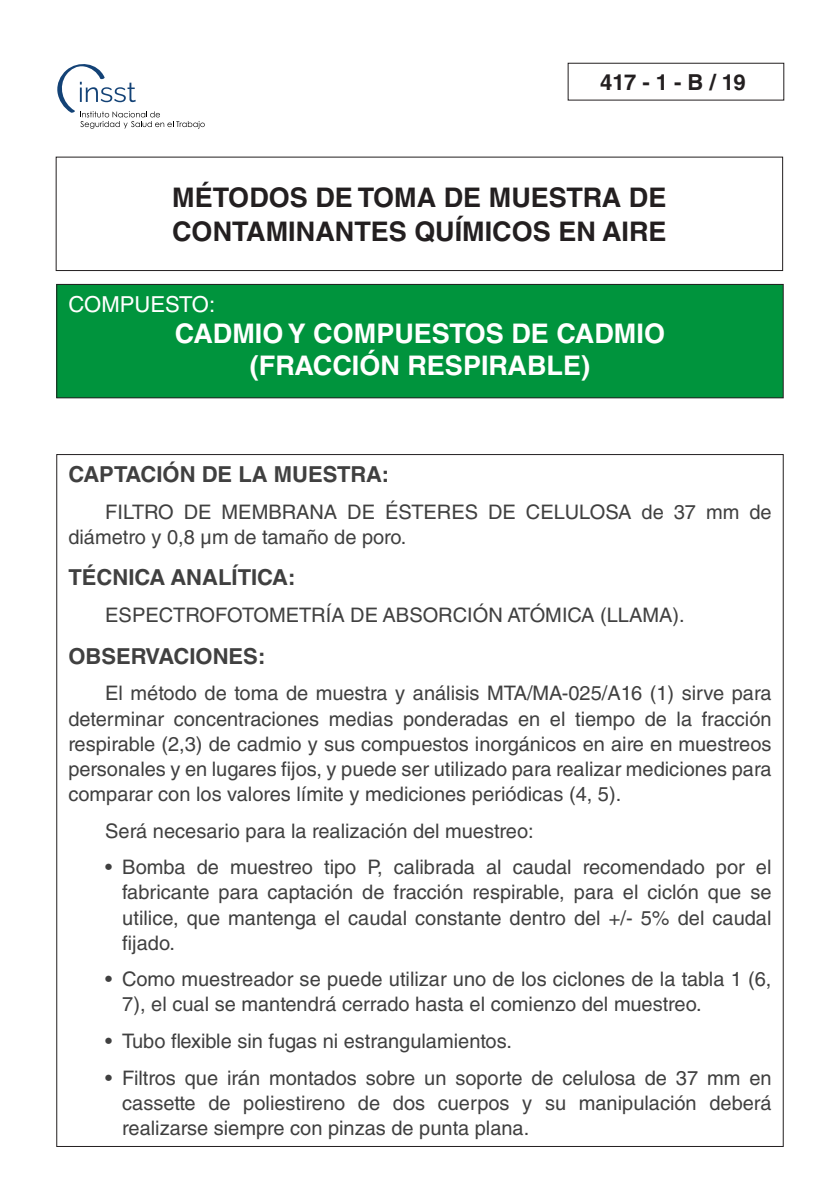
<style>
.page{position:relative;width:840px;height:1191px;background:#fff}
.page>*{position:absolute;margin:0;border:0;box-sizing:border-box;transform-origin:0 0}
.t1{font:700 27px/34px "Helvetica LT Std";color:#231f20}
.t2{font:700 27px/31.4px "Helvetica LT Std";color:#fff;text-align:center}
.t3{font:700 22px "Helvetica LT Std";color:#404040}
.t4{font:700 22px "Helvetica LT Std";color:#231f20}
.t5{font:22px "Helvetica LT Std";color:#fff}
.t6{font:20px/25.2px "Helvetica LT Std";color:#404040;text-align:justify}
</style>
<div class="page">
<div style="left:57px;top:284px;width:725px;height:114px;background:#00943d"></div>
<div style="left:56px;top:284px;width:727px;height:114px;border:1px solid #231f20"></div>
<div style="left:56px;top:157px;width:726px;height:114px;border:1px solid #231f20"></div>
<svg style="left:57px;top:64px;width:148px;height:64px"></svg>
<div style="left:567px;top:63px;width:216px;height:37px;border:1px solid #231f20"></div>
<h1 class="t4" style="left:600px;top:68px;width:147px">417 - 1 - B / 19</h1>
<p class="t1" style="left:172px;top:180px;width:495px">MÉTODOS DE TOMA DE MUESTRA DE<br>CONTAMINANTES QUÍMICOS EN AIRE</p>
<p class="t5" style="left:68px;top:291px;width:148px">COMPUESTO:</p>
<p class="t2" style="left:175px;top:317px;width:491px">CADMIO Y COMPUESTOS DE CADMIO (FRACCIÓN RESPIRABLE)</p>
<p class="t3" style="left:68px;top:461px;width:322px">CAPTACIÓN DE LA MUESTRA:</p>
<p class="t6" style="left:68px;top:499px;width:704px;text-indent:37px">FILTRO DE MEMBRANA DE ÉSTERES DE CELULOSA de 37 mm de diámetro y 0,8 µm de tamaño de poro.</p>
<p class="t3" style="left:68px;top:564px;width:228px">TÉCNICA ANALÍTICA:</p>
<p class="t6" style="left:105px;top:602px;width:580px">ESPECTROFOTOMETRÍA DE ABSORCIÓN ATÓMICA (LLAMA).</p>
<p class="t3" style="left:68px;top:642px;width:198px">OBSERVACIONES:</p>
<p class="t6" style="left:68px;top:680px;width:704px;text-indent:37px">El método de toma de muestra y análisis MTA/MA-025/A16 (1) sirve para determinar concentraciones medias ponderadas en el tiempo de la fracción respirable (2,3) de cadmio y sus compuestos inorgánicos en aire en muestreos personales y en lugares fijos, y puede ser utilizado para realizar mediciones para comparar con los valores límite y mediciones periódicas (4, 5).</p>
<p class="t6" style="left:105px;top:818px;width:429px">Será necesario para la realización del muestreo:</p>
<p class="t6" style="left:122px;top:854px;width:650px;text-indent:-17px">• Bomba de muestreo tipo P, calibrada al caudal recomendado por el fabricante para captación de fracción respirable, para el ciclón que se utilice, que mantenga el caudal constante dentro del +/- 5% del caudal fijado.</p>
<p class="t6" style="left:122px;top:966px;width:650px;text-indent:-17px">• Como muestreador se puede utilizar uno de los ciclones de la tabla 1 (6,<br>7), el cual se mantendrá cerrado hasta el comienzo del muestreo.</p>
<p class="t6" style="left:105px;top:1028px;width:408px">• Tubo flexible sin fugas ni estrangulamientos.</p>
<p class="t6" style="left:122px;top:1064px;width:650px;text-indent:-17px">• Filtros que irán montados sobre un soporte de celulosa de 37 mm en cassette de poliestireno de dos cuerpos y su manipulación deberá realizarse siempre con pinzas de punta plana.</p>
</div>
